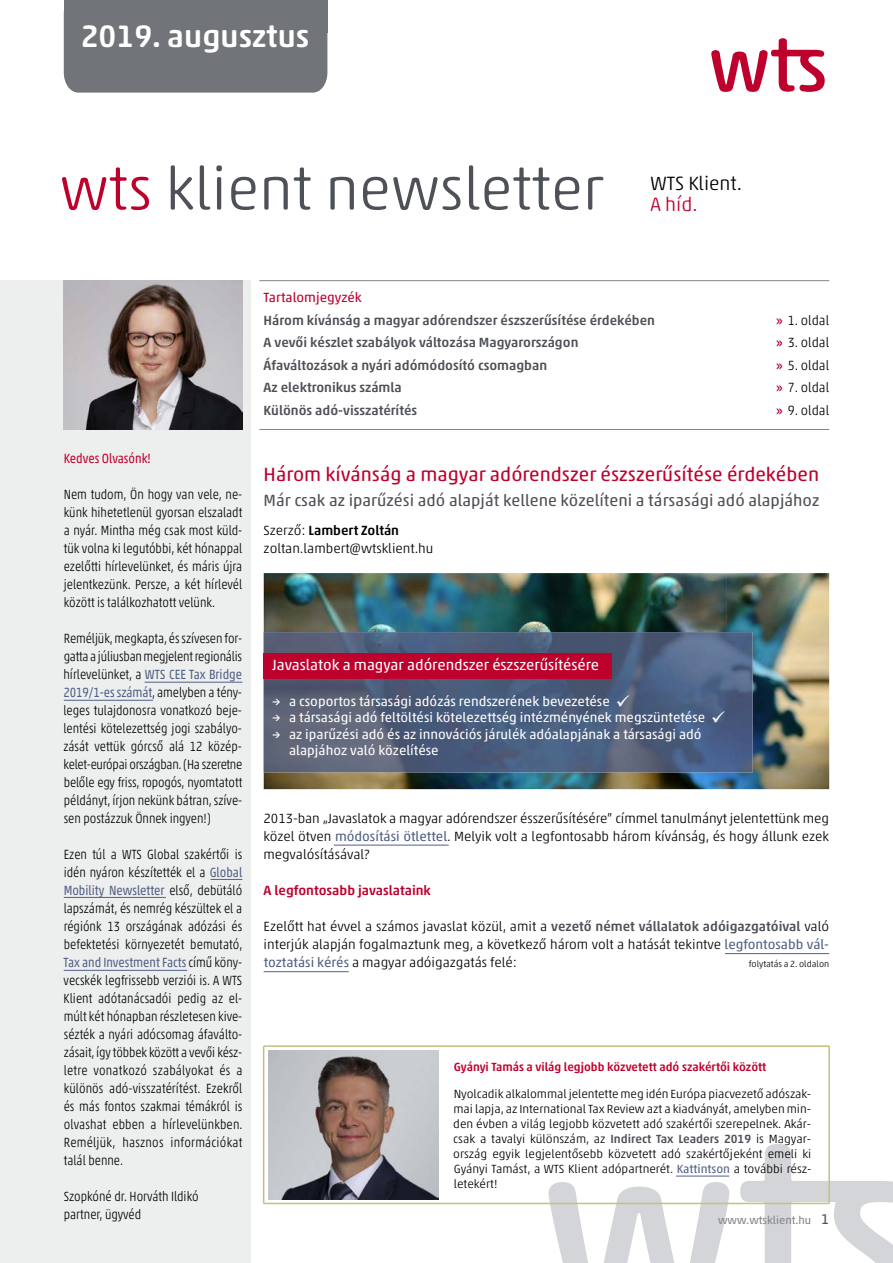
<style>
.page{position:relative;width:893px;height:1263px;background:#fff}
.page>*{position:absolute;margin:0;border:0;box-sizing:border-box;transform-origin:0 0}
.t1{font:300 60px "Akko Rounded Pro";color:#4e5157}
.t2{font:500 31.5px "Akko Rounded Pro";color:#fff}
.t3{font:19.5px "Akko Rounded Pro";color:#be002d}
.t4{font:300 19.5px "Akko Rounded Pro";color:#000}
.t5{font:300 19.5px "Akko Rounded Pro";color:#be002d}
.t6{font:16.5px "Akko Rounded Pro";color:#4e5157}
.t7{font:15px "Akko Pro";color:#fff}
.t8{font:300 13.5px/18px "Akko Pro";color:#000;text-align:justify;scale:.85 1}
.t9{font:300 13.5px/18px "Akko Pro";color:#000;text-align:justify}
.t10{font:13.5px/16.5px "Akko Pro";color:#fff}
.t11{font:500 13.5px "Akko Pro";color:#4e5157}
.t12{font:300 13.5px "Akko Pro";color:#000;scale:.95 1}
.t13{font:500 13.5px "Akko Pro";color:#be002d}
.t14{font:13.5px "Akko Pro";color:#be002d}
.t15{font:13.5px "Akko Pro";color:#be002d;scale:.85 1}
.t16{font:300 12px/15px "Akko Pro";color:#000;text-align:justify}
.t17{font:500 12px "Akko Pro";color:#be002d}
.t18{font:11.25px "Akko Pro";color:#838589}
.t19{font:300 9px "Akko Pro";color:#000}
.s1{color:#be002d}
.s2{font-weight:400;color:#516184}
.s3{font-weight:500;color:#be002d}
.s4{font-weight:500}
.s5{font-weight:500;color:#4e5157}
.s6{font-size:14.25px;color:#4e5157}
</style>
<div class="page">
<div style="left:0;top:281px;width:251px;height:982px;background:#edeeee"></div>
<div style="left:64px;top:0;width:263px;height:32px;background:#717479"></div>
<div style="left:64px;top:32px;width:263px;height:61px;background:#717479"></div>
<hr style="left:259px;top:280px;width:570px;height:1px;background:#838589">
<hr style="left:259px;top:429px;width:570px;height:1px;background:#838589">
<svg style="left:711px;top:38px;width:114px;height:54px"></svg>
<img style="left:264px;top:746px;width:565px;height:43px">
<img style="left:727px;top:573px;width:102px;height:173px">
<img style="left:264px;top:573px;width:463px;height:59px">
<hr style="left:334px;top:845px;width:115px;height:1px;background:#516184">
<img style="left:64px;top:281px;width:178px;height:148px">
<hr style="left:145px;top:682px;width:97px;height:1px;background:#516184">
<hr style="left:64px;top:700px;width:89px;height:1px;background:#516184">
<hr style="left:64px;top:897px;width:102px;height:1px;background:#516184">
<hr style="left:210px;top:879px;width:32px;height:1px;background:#516184">
<hr style="left:64px;top:970px;width:123px;height:1px;background:#516184">
<img style="left:264px;top:632px;width:489px;height:140px">
<hr style="left:264px;top:971px;width:85px;height:1px;background:#516184">
<hr style="left:725px;top:953px;width:104px;height:1px;background:#516184">
<div style="left:264px;top:653px;width:348px;height:26px;background:#be002d"></div>
<svg style="left:549px;top:1182px;width:180px;height:81px"></svg>
<svg style="left:740px;top:1144px;width:153px;height:119px"></svg>
<img style="left:269px;top:1050px;width:170px;height:149px">
<hr style="left:264px;top:1045px;width:565px;height:2px;background:#c3c17a">
<hr style="left:676px;top:1176px;width:53px;height:1px;background:#516184">
<hr style="left:264px;top:1203px;width:565px;height:1px;background:#c3c17a">
<hr style="left:263px;top:1046px;width:1px;height:157px;background:#c3c17a">
<hr style="left:828px;top:1046px;width:2px;height:157px;background:#c3c17a">
<h2 class="t2" style="left:81px;top:17px;width:230px">2019. augusztus</h2>
<h1 class="t1" style="left:60px;top:151px;width:545px"><span class="s1">wts</span> klient newsletter</h1>
<h3 class="t4" style="left:651px;top:171px;width:93px">WTS Klient.</h3>
<h3 class="t5" style="left:651px;top:192px;width:48px">A híd.</h3>
<p class="t15" style="left:64px;top:450px;width:104px">Kedves Olvasónk!</p>
<p class="t8" style="left:64px;top:485px;width:212px">Nem tudom, Ön hogy van vele, ne&shy;künk hihetetlenül gyorsan elszaladt a nyár. Mintha még csak most küld&shy;tük volna ki legutóbbi, két hónappal ezelőtti hírlevelünket, és máris újra jelentkezünk. Persze, a két hírlevél között is találkozhatott velünk.</p>
<p class="t8" style="left:63px;top:629px;width:212px">Reméljük, megkapta, és szívesen for&shy;gatta a júliusban megjelent regionális hírlevelünket, a <span class="s2">WTS CEE Tax Bridge 2019/1-es számát</span>, amelyben a tény&shy;leges tulajdonosra vonatkozó beje&shy;lentési kötelezettség jogi szabályo&shy;zását vettük górcső alá 12 közép&shy;kelet-európai országban. (Ha szeretne belőle egy friss, ropogós, nyomtatott példányt, írjon nekünk bátran, szíve&shy;sen postázzuk Önnek ingyen!)</p>
<p class="t8" style="left:64px;top:845px;width:212px">Ezen túl a WTS Global szakértői is idén nyáron készítették el a <span class="s2">Global Mobility Newsletter</span> első, debütáló lapszámát, és nemrég készültek el a régiónk 13 országának adózási és befektetési környezetét bemutató, <span class="s2">Tax and Investment Facts</span> című köny&shy;vecskék legfrissebb verziói is. A WTS Klient adótanácsadói pedig az el&shy;múlt két hónapban részletesen kive&shy;sézték a nyári adócsomag áfaválto&shy;zásait, így többek között a vevői kész&shy;letre vonatkozó szabályokat és a különös adó-visszatérítést. Ezekről és más fontos szakmai témákról is olvashat ebben a hírlevelünkben.<br>Reméljük, hasznos információkat talál benne.</p>
<p class="t8" style="left:64px;top:1187px;width:160px">Szopkóné dr. Horváth Ildikó partner, ügyvéd</p>
<p class="t14" style="left:264px;top:289px;width:100px">Tartalomjegyzék</p>
<p class="t11" style="left:264px;top:312px;width:393px">Három kívánság a magyar adórendszer észszerűsítése érdekében</p>
<p class="t12" style="left:776px;top:312px;width:57px"><span class="s3">»</span> 1. oldal</p>
<p class="t11" style="left:264px;top:334px;width:316px">A vevői készlet szabályok változása Magyarországon</p>
<p class="t12" style="left:776px;top:334px;width:57px"><span class="s3">»</span> 3. oldal</p>
<p class="t11" style="left:264px;top:357px;width:285px">Áfaváltozások a nyári adómódosító csomagban</p>
<p class="t12" style="left:776px;top:357px;width:57px"><span class="s3">»</span> 5. oldal</p>
<p class="t11" style="left:264px;top:379px;width:140px">Az elektronikus számla</p>
<p class="t12" style="left:776px;top:379px;width:57px"><span class="s3">»</span> 7. oldal</p>
<p class="t11" style="left:264px;top:402px;width:155px">Különös adó-visszatérítés</p>
<p class="t12" style="left:776px;top:402px;width:57px"><span class="s3">»</span> 9. oldal</p>
<h3 class="t3" style="left:264px;top:462px;width:557px">Három kívánság a magyar adórendszer észszerűsítése érdekében</h3>
<p class="t6" style="left:264px;top:490px;width:557px">Már csak az iparűzési adó alapját kellene közelíteni a társasági adó alapjához</p>
<p class="t9" style="left:264px;top:521px;width:171px">Szerző: <span class="s4">Lambert Zoltán </span>zoltan.lambert@wtsklient.hu</p>
<p class="t7" style="left:272px;top:655px;width:329px">Javaslatok a magyar adórendszer észszerűsítésére</p>
<p class="t10" style="left:272px;top:692px;width:359px">→ a csoportos társasági adózás rendszerének bevezetése ✓</p>
<p class="t10" style="left:272px;top:709px;width:455px">→ a társasági adó feltöltési kötelezettség intézményének megszüntetése ✓</p>
<p class="t10" style="left:289px;top:725px;width:414px;text-indent:-17px">→ az iparűzési adó és az innovációs járulék adóalapjának a társasági adó alapjához való közelítése</p>
<p class="t9" style="left:263px;top:809px;width:567px">2013-ban „Javaslatok a magyar adórendszer ésszerűsítésére” címmel tanulmányt jelentettünk meg közel ötven <span class="s2">módosítási ötlettel</span>. Melyik volt a legfontosabb három kívánság, és hogy állunk ezek megvalósításával?</p>
<p class="t13" style="left:264px;top:882px;width:169px">A legfontosabb javaslataink</p>
<p class="t9" style="left:264px;top:917px;width:567px">Ezelőtt hat évvel a számos javaslat közül, amit a <span class="s5">vezető német vállalatok adóigazgatóival</span> való interjúk alapján fogalmaztunk meg, a következő három volt a hatását tekintve <span class="s2">legfontosabb vál&shy;toztatási kérés</span> a magyar adóigazgatás felé:</p>
<p class="t19" style="left:749px;top:958px;width:82px">folytatás a 2. oldalon</p>
<p class="t17" style="left:454px;top:1059px;width:314px">Gyányi Tamás a világ legjobb közvetett adó szakértői között</p>
<p class="t16" style="left:453px;top:1086px;width:360px">Nyolcadik alkalommal jelentette meg idén Európa piacvezető adószak&shy;mai lapja, az International Tax Review azt a kiadványát, amelyben min&shy;den évben a világ legjobb közvetett adó szakértői szerepelnek. Akár&shy;csak a tavalyi különszám, az <span class="s5">Indirect Tax Leaders 2019</span> is Magyar&shy;ország egyik legjelentősebb közvetett adó szakértőjeként emeli ki Gyányi Tamást, a WTS Klient adópartnerét. <span class="s2">Kattintson</span> a további rész&shy;letekért!</p>
<p class="t18" style="left:718px;top:1213px;width:113px">www.wtsklient.hu <span class="s6">1</span></p>
</div>
